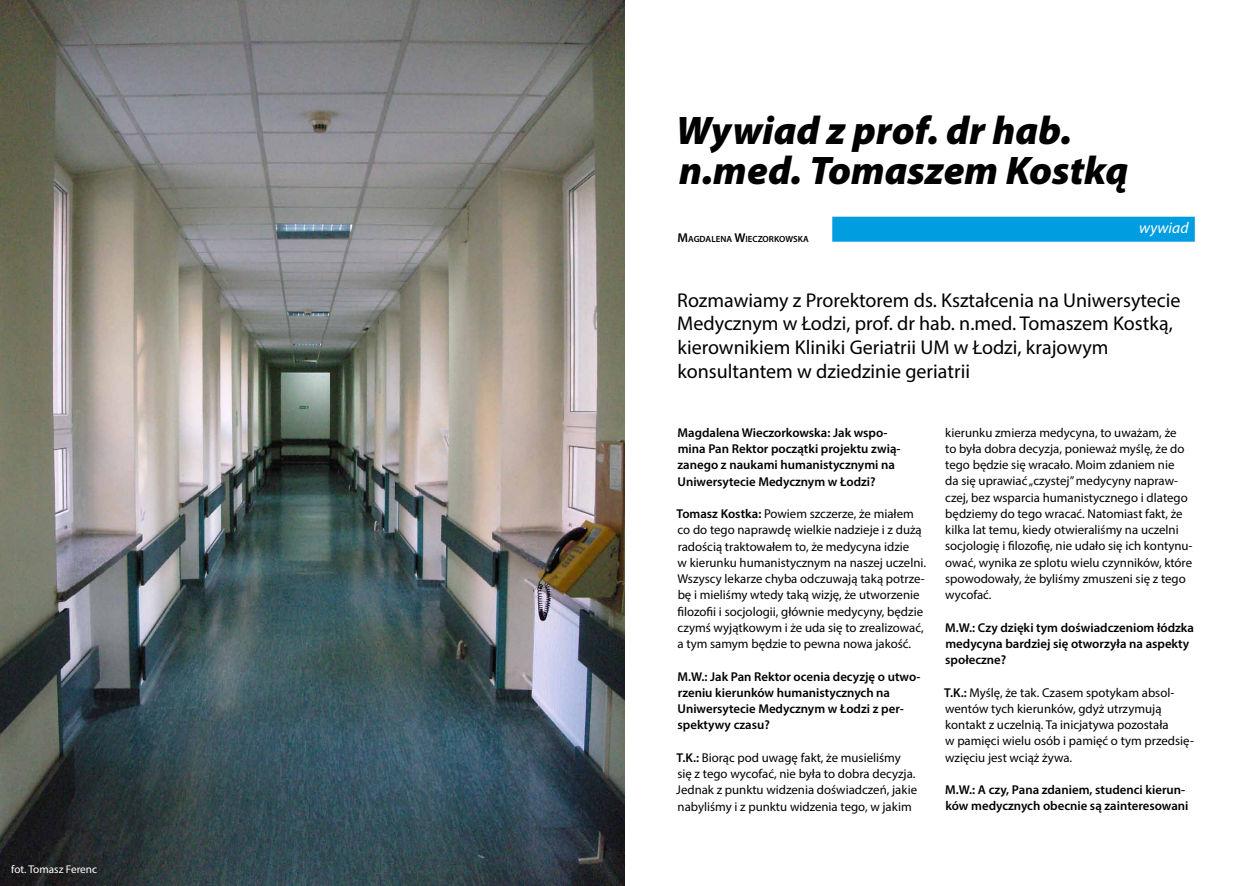
<style>
.page{position:relative;width:1248px;height:886px;background:#fff}
.page>*{position:absolute;margin:0;border:0;box-sizing:border-box;transform-origin:0 0}
.t1{font:italic 900 40px/40px "Myriad Pro";color:#000}
.t2{font:20px/23.8px "Myriad Pro";color:#000}
.t3{font:italic 15.62px "Myriad Pro";color:#fff}
.t4{font:12.75px/16.2px "Myriad Pro";color:#000}
.t5{font:600 12.75px/16.2px "Myriad Pro";color:#000}
.t6{font:11.25px "Myriad Pro";color:#fff}
.t7{font:600 9px "Myriad Pro";color:#000}
.s1{font-size:12.75px}
.s2{font-weight:600}
</style>
<div class="page">
<div style="left:832px;top:217px;width:362px;height:25px;background:#009de0"></div>
<img style="left:0;top:0;width:624px;height:886px">
<p class="t6" style="left:11px;top:862px;width:87px">fot. Tomasz Ferenc</p>
<h1 class="t1" style="left:676px;top:109px;width:453px">Wywiad z prof. dr hab. n.med. Tomaszem Kostką</h1>
<p class="t7" style="left:677px;top:233px;width:133px"><span class="s1">M</span>AGDALENA <span class="s1">W</span>IECZORKOWSKA</p>
<p class="t3" style="left:1138px;top:219px;width:51px">wywiad</p>
<h2 class="t2" style="left:677px;top:288px;width:505px">Rozmawiamy z Prorektorem ds. Kształcenia na Uniwersytecie Medycznym w Łodzi, prof. dr hab. n.med. Tomaszem Kostką, kierownikiem Kliniki Geriatrii UM w Łodzi, krajowym konsultantem w dziedzinie geriatrii</h2>
<p class="t5" style="left:677px;top:424px;width:224px">Magdalena Wieczorkowska: Jak wspo&shy;mina Pan Rektor początki projektu zwią&shy;zanego z naukami humanistycznymi na Uniwersytecie Medycznym w Łodzi?</p>
<p class="t4" style="left:676px;top:505px;width:251px"><span class="s2">Tomasz Kostka:</span> Powiem szczerze, że miałem co do tego naprawdę wielkie nadzieje i z dużą radością traktowałem to, że medycyna idzie<br>w kierunku humanistycznym na naszej uczelni.<br>Wszyscy lekarze chyba odczuwają taką potrze&shy;bę i mieliśmy wtedy taką wizję, że utworzenie filozofii i socjologii, głównie medycyny, będzie czymś wyjątkowym i że uda się to zrealizować, a tym samym będzie to pewna nowa jakość.</p>
<p class="t5" style="left:677px;top:668px;width:244px">M.W.: Jak Pan Rektor ocenia decyzję o utwo&shy;rzeniu kierunków humanistycznych na Uniwersytecie Medycznym w Łodzi z per&shy;spektywy czasu?</p>
<p class="t4" style="left:676px;top:749px;width:242px"><span class="s2">T.K.:</span> Biorąc pod uwagę fakt, że musieliśmy się z tego wycofać, nie była to dobra decyzja.<br>Jednak z punktu widzenia doświadczeń, jakie nabyliśmy i z punktu widzenia tego, w jakim</p>
<p class="t4" style="left:945px;top:424px;width:249px">kierunku zmierza medycyna, to uważam, że<br>to była dobra decyzja, ponieważ myślę, że do tego będzie się wracało. Moim zdaniem nie<br>da się uprawiać „czystej” medycyny napraw&shy;czej, bez wsparcia humanistycznego i dlatego będziemy do tego wracać. Natomiast fakt, że kilka lat temu, kiedy otwieraliśmy na uczelni socjologię i filozofię, nie udało się ich kontynu&shy;ować, wynika ze splotu wielu czynników, które spowodowały, że byliśmy zmuszeni się z tego wycofać.</p>
<p class="t5" style="left:945px;top:619px;width:250px">M.W.: Czy dzięki tym doświadczeniom łódzka medycyna bardziej się otworzyła na aspekty społeczne?</p>
<p class="t4" style="left:944px;top:684px;width:251px"><span class="s2">T.K.:</span> Myślę, że tak. Czasem spotykam absol&shy;wentów tych kierunków, gdyż utrzymują kontakt z uczelnią. Ta inicjatywa pozostała<br>w pamięci wielu osób i pamięć o tym przedsię&shy;wzięciu jest wciąż żywa.</p>
<p class="t5" style="left:945px;top:781px;width:245px">M.W.: A czy, Pana zdaniem, studenci kierun&shy;ków medycznych obecnie są zainteresowani</p>
</div>
